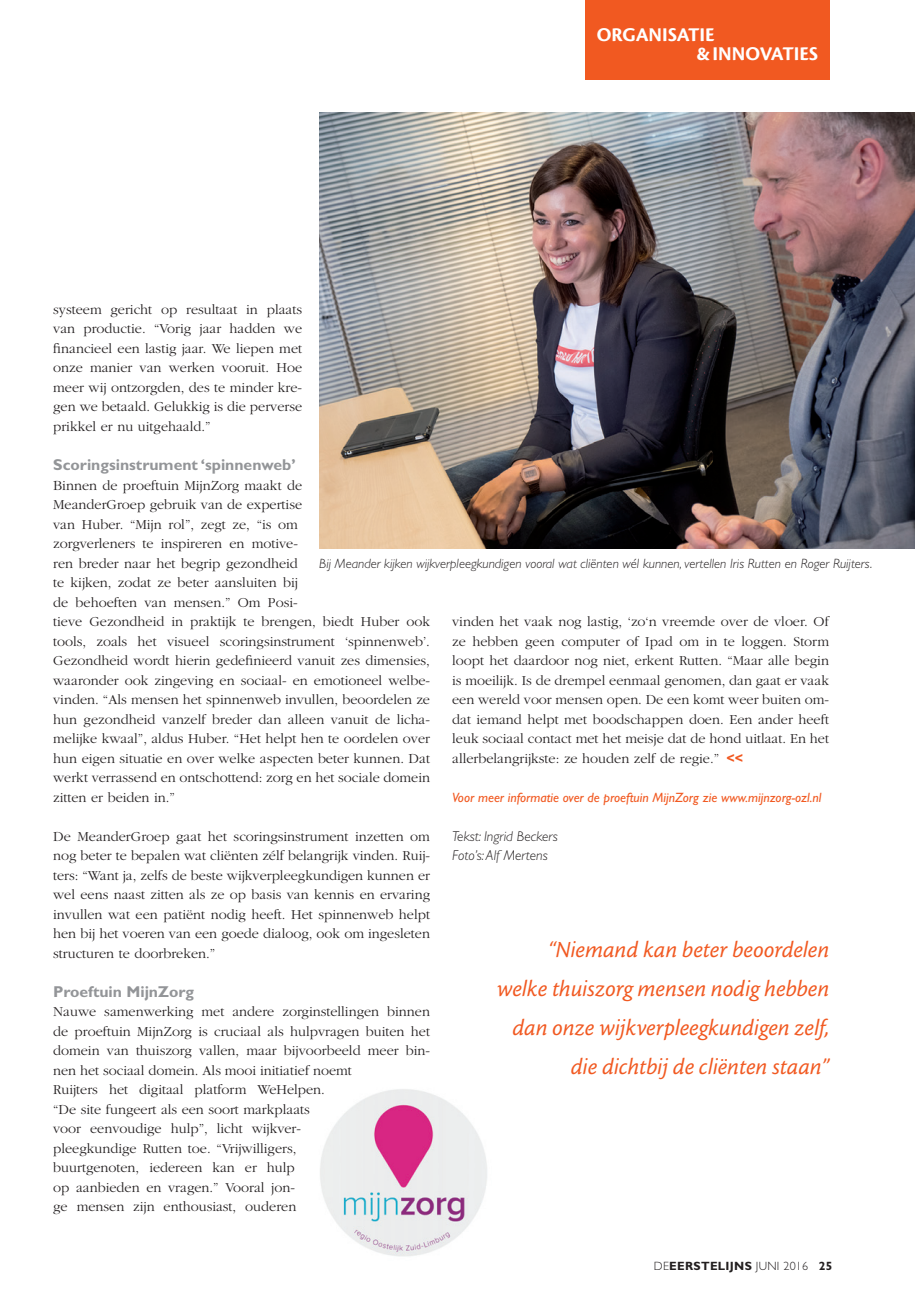
<style>
.page{position:relative;width:915px;height:1306px;background:#fff}
.page>*{position:absolute;margin:0;border:0;box-sizing:border-box;transform-origin:0 0}
.t1{font:24px/39px "Cronos MM It 408 16";letter-spacing:.005em;color:#f15921;text-align:right}
.t2{font:20.25px/19.5px "Cronos MM 700 13";color:#fff}
.t3{font:700 15.75px "Gill Sans";color:#939598}
.t4{font:300 14.25px/19.5px "Garamond";color:#231f20;text-align:justify}
.t5{font:italic 300 14.25px/19.5px "Gill Sans";color:#231f20}
.t6{font:italic 300 13.5px "Gill Sans";color:#231f20}
.t7{font:italic 13.5px "Gill Sans";color:#f15921}
.t8{font:700 12px "Gill Sans";letter-spacing:.025em;color:#231f20}
.s1{font-family:"Gill Sans";font-weight:700;color:#f15921}
.s2{font-weight:300}
</style>
<div class="page">
<div style="left:585px;top:0;width:244px;height:80px;background:#f15921"></div>
<img style="left:320px;top:1089px;width:167px;height:168px">
<img style="left:319px;top:112px;width:595px;height:436px">
<h2 class="t2" style="left:696px;top:25px;width:123px;text-indent:-99px">ORGANISATIE<br>&amp; INNOVATIES</h2>
<p class="t4" style="left:53px;top:300px;width:250px">systeem gericht op resultaat in plaats van productie. “Vorig jaar hadden we financieel een lastig jaar. We liepen met onze manier van werken vooruit. Hoe meer wij ontzorgden, des te minder kre&shy;gen we betaald. Gelukkig is die perverse prikkel er nu uitgehaald.”</p>
<p class="t3" style="left:53px;top:455px;width:244px">Scoringsinstrument ‘spinnenweb’</p>
<p class="t4" style="left:53px;top:475px;width:378px;text-align:left">Binnen de proeftuin MijnZorg maakt de<br>MeanderGroep gebruik van de expertise<br>van Huber. “Mijn rol”, zegt ze, “is om<br>zorgverleners te inspireren en motive-<br>ren breder naar het begrip gezondheid<br>te kijken, zodat ze beter aansluiten bij<br>de behoeften van mensen.” Om Posi-<br>tieve Gezondheid in praktijk te brengen, biedt Huber ook tools, zoals het visueel scoringsinstrument ‘spinnenweb’.<br>Gezondheid wordt hierin gedefinieerd vanuit zes dimensies, waaronder ook zingeving en sociaal- en emotioneel welbe&shy;vinden. “Als mensen het spinnenweb invullen, beoordelen ze hun gezondheid vanzelf breder dan alleen vanuit de licha&shy;melijke kwaal”, aldus Huber. “Het helpt hen te oordelen over hun eigen situatie en over welke aspecten beter kunnen. Dat werkt verrassend en ontschottend: zorg en het sociale domein zitten er beiden in.”</p>
<p class="t4" style="left:53px;top:826px;width:378px">De MeanderGroep gaat het scoringsinstrument inzetten om nog beter te bepalen wat cliënten zélf belangrijk vinden. Ruij&shy;ters: “Want ja, zelfs de beste wijkverpleegkundigen kunnen er wel eens naast zitten als ze op basis van kennis en ervaring invullen wat een patiënt nodig heeft. Het spinnenweb helpt hen bij het voeren van een goede dialoog, ook om ingesleten structuren te doorbreken.”</p>
<p class="t3" style="left:53px;top:982px;width:142px">Proeftuin MijnZorg</p>
<p class="t4" style="left:53px;top:1002px;width:378px;text-align:left">Nauwe samenwerking met andere zorginstellingen binnen de proeftuin MijnZorg is cruciaal als hulpvragen buiten het domein van thuiszorg vallen, maar bijvoorbeeld meer bin&shy;nen het sociaal domein. Als mooi initiatief noemt<br>Ruijters het digitaal platform WeHelpen.<br>“De site fungeert als een soort markplaats<br>voor eenvoudige hulp”, licht wijkver-<br>pleegkundige Rutten toe. “Vrijwilligers,<br>buurtgenoten, iedereen kan er hulp<br>op aanbieden en vragen.” Vooral jon-<br>ge mensen zijn enthousiast, ouderen</p>
<p class="t6" style="left:319px;top:555px;width:554px">Bij Meander kijken wijkverpleegkundigen vooral wat cliënten wél kunnen, vertellen Iris Rutten en Roger Ruijters.</p>
<p class="t4" style="left:452px;top:612px;width:378px">vinden het vaak nog lastig, ‘zo‘n vreemde over de vloer. Of ze hebben geen computer of Ipad om in te loggen. Storm loopt het daardoor nog niet, erkent Rutten. “Maar alle begin is moeilijk. Is de drempel eenmaal genomen, dan gaat er vaak een wereld voor mensen open. De een komt weer buiten om&shy;dat iemand helpt met boodschappen doen. Een ander heeft leuk sociaal contact met het meisje dat de hond uitlaat. En het allerbelangrijkste: ze houden zelf de regie.” <span class="s1">&lt;&lt;</span></p>
<p class="t7" style="left:452px;top:789px;width:370px">Voor meer informatie over de proeftuin MijnZorg zie www.mijnzorg-ozl.nl</p>
<p class="t5" style="left:452px;top:826px;width:107px">Tekst: Ingrid Beckers<br>Foto’s: Alf Mertens</p>
<h1 class="t1" style="left:496px;top:930px;width:333px">“Niemand kan beter beoordelen welke thuiszorg mensen nodig hebben dan onze wijkverpleegkundigen zelf, die dichtbij de cliënten staan”</h1>
<p class="t8" style="left:653px;top:1258px;width:180px"><span class="s2">DE</span>EERSTELIJNS <span class="s2">JUNI 2016</span> 25</p>
</div>
